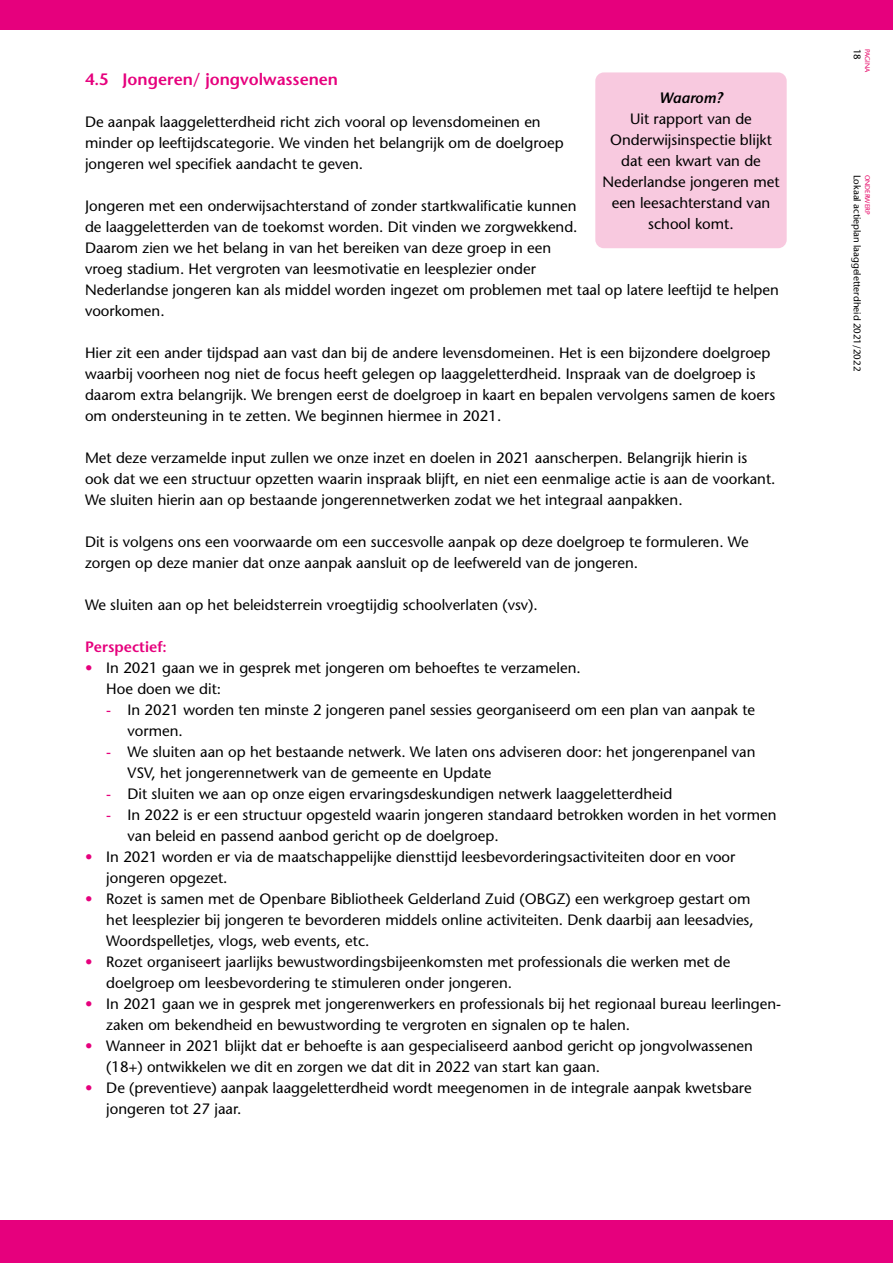
<style>
.page{position:relative;width:893px;height:1263px;background:#fff}
.page>*{position:absolute;margin:0;border:0;box-sizing:border-box;transform-origin:0 0}
.t1{font:600 16.5px "Stone Sans";color:#e6007d}
.t2{font:15px/21px "Stone Sans";color:#000}
.t3{font:600 15px "Stone Sans";color:#e6007d}
.t4{font:italic 600 15px "Stone Sans";color:#000}
.Normaal{font:9.75px "Stone Sans";color:#000}
.Normaal-2{font:6.75px "Stone Sans";color:#e60064}
.s1{color:#e6007d}
</style>
<div class="page">
<div style="left:0;top:0;width:893px;height:30px;background:#e6007d"></div>
<div style="left:0;top:1220px;width:893px;height:43px;background:#e6007d"></div>
<div style="left:595px;top:72px;width:192px;height:176px;background:#f8c9df;border-radius:9px"></div>
<p class="t1" style="left:85px;top:69px;width:255px">4.5 Jongeren/ jongvolwassenen</p>
<p class="t2" style="left:85px;top:111px;width:480px">De aanpak laaggeletterdheid richt zich vooral op levensdomeinen en minder op leeftijdscategorie. We vinden het belangrijk om de doelgroep jongeren wel specifiek aandacht te geven.</p>
<p class="t2" style="left:85px;top:195px;width:494px">Jongeren met een onderwijsachterstand of zonder startkwalificatie kunnen de laaggeletterden van de toekomst worden. Dit vinden we zorgwekkend.<br>Daarom zien we het belang in van het bereiken van deze groep in een vroeg stadium. Het vergroten van leesmotivatie en leesplezier onder</p>
<p class="t2" style="left:85px;top:279px;width:695px">Nederlandse jongeren kan als middel worden ingezet om problemen met taal op latere leeftijd te helpen voorkomen.</p>
<p class="t2" style="left:85px;top:342px;width:692px">Hier zit een ander tijdspad aan vast dan bij de andere levensdomeinen. Het is een bijzondere doelgroep waarbij voorheen nog niet de focus heeft gelegen op laaggeletterdheid. Inspraak van de doelgroep is daarom extra belangrijk. We brengen eerst de doelgroep in kaart en bepalen vervolgens samen de koers om ondersteuning in te zetten. We beginnen hiermee in 2021.</p>
<p class="t2" style="left:85px;top:447px;width:664px">Met deze verzamelde input zullen we onze inzet en doelen in 2021 aanscherpen. Belangrijk hierin is</p>
<p class="t2" style="left:85px;top:468px;width:692px">ook dat we een structuur opzetten waarin inspraak blijft, en niet een eenmalige actie is aan de voorkant.<br>We sluiten hierin aan op bestaande jongerennetwerken zodat we het integraal aanpakken.</p>
<p class="t2" style="left:85px;top:531px;width:665px">Dit is volgens ons een voorwaarde om een succesvolle aanpak op deze doelgroep te formuleren. We</p>
<p class="t2" style="left:85px;top:552px;width:554px">zorgen op deze manier dat onze aanpak aansluit op de leefwereld van de jongeren.</p>
<p class="t2" style="left:85px;top:594px;width:454px">We sluiten aan op het beleidsterrein vroegtijdig schoolverlaten (vsv).</p>
<p class="t3" style="left:85px;top:638px;width:83px">Perspectief:</p>
<p class="t2" style="left:85px;top:657px;width:497px"><span class="s1">•</span> In 2021 gaan we in gesprek met jongeren om behoeftes te verzamelen.</p>
<p class="t2" style="left:106px;top:678px;width:116px">Hoe doen we dit:</p>
<p class="t2" style="left:128px;top:699px;width:629px;text-indent:-21px"><span class="s1">-</span> In 2021 worden ten minste 2 jongeren panel sessies georganiseerd om een plan van aanpak te vormen.</p>
<p class="t2" style="left:128px;top:741px;width:629px;text-indent:-21px"><span class="s1">-</span> We sluiten aan op het bestaande netwerk. We laten ons adviseren door: het jongerenpanel van<br>VSV, het jongerennetwerk van de gemeente en Update</p>
<p class="t2" style="left:106px;top:783px;width:567px"><span class="s1">-</span> Dit sluiten we aan op onze eigen ervaringsdeskundigen netwerk laaggeletterdheid</p>
<p class="t2" style="left:128px;top:804px;width:650px;text-indent:-21px"><span class="s1">-</span> In 2022 is er een structuur opgesteld waarin jongeren standaard betrokken worden in het vormen van beleid en passend aanbod gericht op de doelgroep.</p>
<p class="t2" style="left:106px;top:846px;width:631px;text-indent:-21px"><span class="s1">•</span> In 2021 worden er via de maatschappelijke diensttijd leesbevorderingsactiviteiten door en voor jongeren opgezet.</p>
<p class="t2" style="left:85px;top:888px;width:667px"><span class="s1">•</span> Rozet is samen met de Openbare Bibliotheek Gelderland Zuid (OBGZ) een werkgroep gestart om</p>
<p class="t2" style="left:106px;top:909px;width:649px">het leesplezier bij jongeren te bevorderen middels online activiteiten. Denk daarbij aan leesadvies,<br>Woordspelletjes, vlogs, web events, etc.</p>
<p class="t2" style="left:85px;top:951px;width:647px"><span class="s1">•</span> Rozet organiseert jaarlijks bewustwordingsbijeenkomsten met professionals die werken met de</p>
<p class="t2" style="left:106px;top:972px;width:407px">doelgroep om leesbevordering te stimuleren onder jongeren.</p>
<p class="t2" style="left:106px;top:993px;width:676px;text-indent:-21px"><span class="s1">•</span> In 2021 gaan we in gesprek met jongerenwerkers en professionals bij het regionaal bureau leerlingen&shy;zaken om bekendheid en bewustwording te vergroten en signalen op te halen.</p>
<p class="t2" style="left:106px;top:1035px;width:648px;text-indent:-21px"><span class="s1">•</span> Wanneer in 2021 blijkt dat er behoefte is aan gespecialiseerd aanbod gericht op jongvolwassenen (18+) ontwikkelen we dit en zorgen we dat dit in 2022 van start kan gaan.</p>
<p class="t2" style="left:106px;top:1077px;width:647px;text-indent:-21px"><span class="s1">•</span> De (preventieve) aanpak laaggeletterdheid wordt meegenomen in de integrale aanpak kwetsbare jongeren tot 27 jaar.</p>
<p class="t4" style="left:659px;top:88px;width:65px">Waarom?</p>
<p class="t2" style="left:630px;top:108px;width:123px">Uit rapport van de</p>
<p class="t2" style="left:610px;top:129px;width:163px">Onderwijsinspectie blijkt</p>
<p class="t2" style="left:621px;top:150px;width:141px">dat een kwart van de</p>
<p class="t2" style="left:602px;top:171px;width:179px;text-align:center">Nederlandse jongeren met een leesachterstand van school komt.</p>
<p class="Normaal" style="left:863px;top:49px;width:13px;rotate:90deg">18</p>
<p class="Normaal-2" style="left:871px;top:49px;width:25px;rotate:90deg">PAGINA</p>
<p class="Normaal" style="left:863px;top:175px;width:198px;rotate:90deg">Lokaal actieplan laaggeletterdheid 2021/2022</p>
<p class="Normaal-2" style="left:871px;top:175px;width:41px;rotate:90deg">ONDERWERP</p>
</div>
